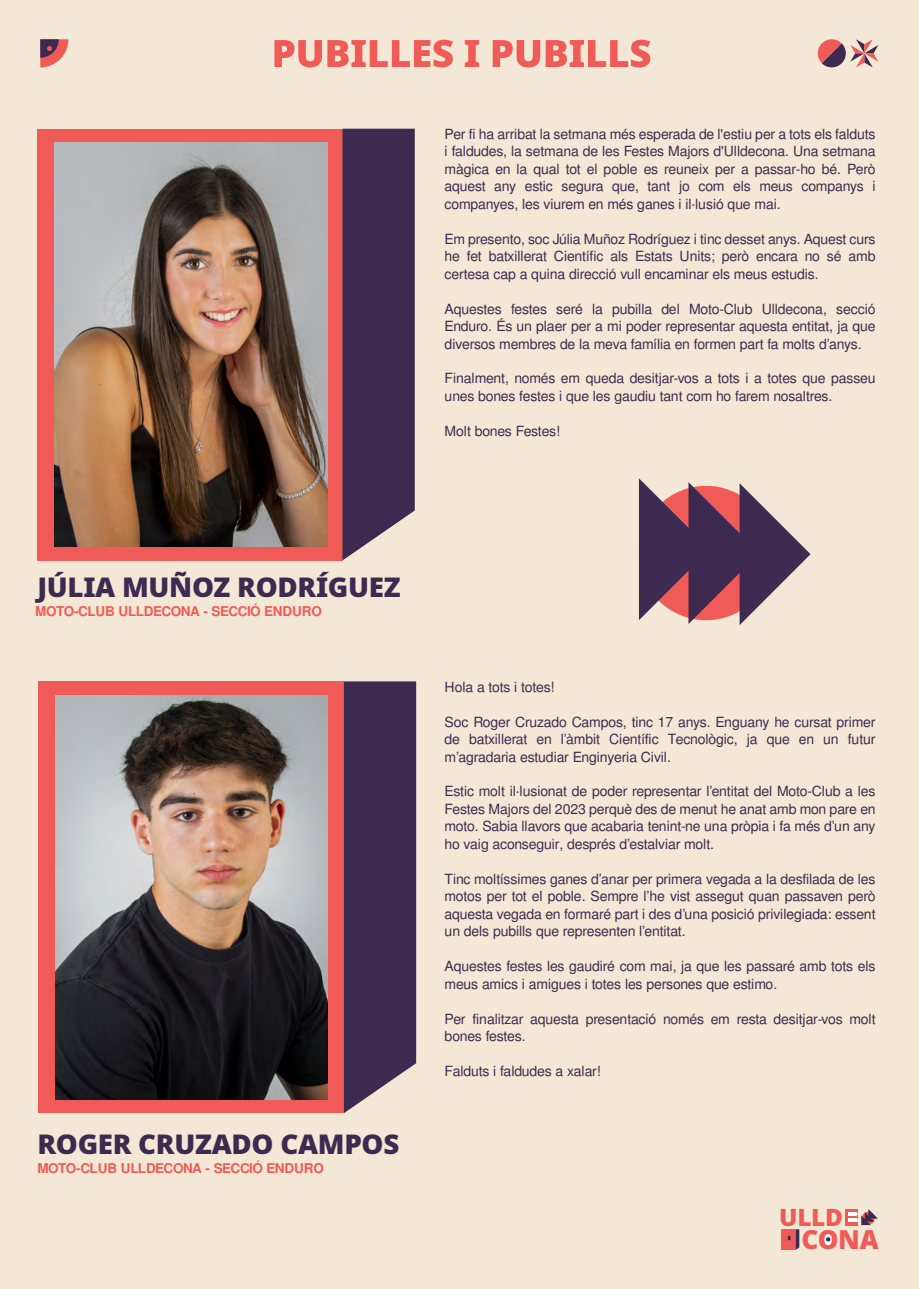
<style>
.page{position:relative;width:919px;height:1289px;background:#fff}
.page>*{position:absolute;margin:0;border:0;box-sizing:border-box;transform-origin:0 0}
.t1{font:900 27px "Noto Sans";letter-spacing:-.01em;color:#3d2a50}
.t2{font:900 26.1px "Noto Sans";color:#f15b57}
.t3{font:900 23.7px "Noto Sans";color:#f15b57}
.t4{font:13.95px/17.4px "Free Sans";letter-spacing:-.015em;color:#3d2a50;text-align:justify}
.t5{font:700 13.5px "Free Sans";letter-spacing:-.035em;color:#f15b57}
</style>
<div class="page">
<div style="left:0;top:0;width:918px;height:1288px;background:#f2e8d5"></div>
<div style="left:39px;top:681px;width:305px;height:432px;background:#f15b57"></div>
<div style="left:344px;top:681px;width:72px;height:432px;background:#3d2a50"></div>
<div style="left:37px;top:129px;width:305px;height:431px;background:#f15b57"></div>
<svg style="left:342px;top:129px;width:73px;height:431px;background:#483557"></svg>
<img style="left:55px;top:695px;width:272px;height:404px">
<img style="left:55px;top:142px;width:272px;height:404px">
<svg style="left:274px;top:40px;width:179px;height:27px"></svg>
<svg style="left:464px;top:40px;width:15px;height:27px"></svg>
<svg style="left:492px;top:40px;width:158px;height:27px"></svg>
<svg style="left:817px;top:39px;width:61px;height:29px"></svg>
<svg style="left:40px;top:39px;width:28px;height:28px"></svg>
<div style="left:781px;top:1229px;width:14px;height:20px;background:#f15b57"></div>
<svg style="left:787px;top:1229px;width:12px;height:20px"></svg>
<div style="left:821px;top:1232px;width:13px;height:14px;background:#fff;border-radius:50%"></div>
<svg style="left:826px;top:1237px;width:4px;height:4px"></svg>
<svg style="left:845px;top:1209px;width:32px;height:16px"></svg>
<svg style="left:638px;top:478px;width:172px;height:147px"></svg>
<p class="t4" style="left:444px;top:126px;width:432px">Per fi ha arribat la setmana més esperada de l'estiu per a tots els falduts i faldudes, la setmana de les Festes Majors d'Ulldecona. Una setmana màgica en la qual tot el poble es reuneix per a passar-ho bé. Però aquest any estic segura que, tant jo com els meus companys i companyes, les viurem en més ganes i il·lusió que mai.</p>
<p class="t4" style="left:444px;top:231px;width:432px">Em presento, soc Júlia Muñoz Rodríguez i tinc desset anys. Aquest curs he fet batxillerat Científic als Estats Units; però encara no sé amb certesa cap a quina direcció vull encaminar els meus estudis.</p>
<p class="t4" style="left:444px;top:301px;width:432px">Aquestes festes seré la pubilla del Moto-Club Ulldecona, secció Enduro. És un plaer per a mi poder representar aquesta entitat, ja que diversos membres de la meva família en formen part fa molts d’anys.</p>
<p class="t4" style="left:444px;top:370px;width:432px">Finalment, només em queda desitjar-vos a tots i a totes que passeu unes bones festes i que les gaudiu tant com ho farem nosaltres.</p>
<p class="t4" style="left:444px;top:423px;width:117px">Molt bones Festes!</p>
<h1 class="t1" style="left:37px;top:566px;width:365px">JÚLIA MUÑOZ RODRÍGUEZ</h1>
<p class="t5" style="left:35px;top:601px;width:288px">MOTO-CLUB ULLDECONA - SECCIÓ ENDURO</p>
<h1 class="t1" style="left:37px;top:1123px;width:363px">ROGER CRUZADO CAMPOS</h1>
<p class="t5" style="left:37px;top:1158px;width:288px">MOTO-CLUB ULLDECONA - SECCIÓ ENDURO</p>
<p class="t4" style="left:444px;top:679px;width:111px">Hola a tots i totes!</p>
<p class="t4" style="left:444px;top:714px;width:432px">Soc Roger Cruzado Campos, tinc 17 anys. Enguany he cursat primer de batxillerat en l’àmbit Científic Tecnològic, ja que en un futur m’agradaria estudiar Enginyeria Civil.</p>
<p class="t4" style="left:444px;top:783px;width:432px">Estic molt il·lusionat de poder representar l’entitat del Moto-Club a les Festes Majors del 2023 perquè des de menut he anat amb mon pare en moto. Sabia llavors que acabaria tenint-ne una pròpia i fa més d’un any ho vaig aconseguir, després d’estalviar molt.</p>
<p class="t4" style="left:444px;top:871px;width:432px">Tinc moltíssimes ganes d’anar per primera vegada a la desfilada de les motos per tot el poble. Sempre l’he vist assegut quan passaven però aquesta vegada en formaré part i des d’una posició privilegiada: essent un dels pubills que representen l’entitat.</p>
<p class="t4" style="left:444px;top:958px;width:432px">Aquestes festes les gaudiré com mai, ja que les passaré amb tots els meus amics i amigues i totes les persones que estimo.</p>
<p class="t4" style="left:444px;top:1010px;width:432px">Per finalitzar aquesta presentació només em resta desitjar-vos molt bones festes.</p>
<p class="t4" style="left:444px;top:1063px;width:158px">Falduts i faldudes a xalar!</p>
<h3 class="t3" style="left:779px;top:1199px;width:65px">ULLD</h3>
<h2 class="t2" style="left:801px;top:1219px;width:79px">CONA</h2>
</div>
